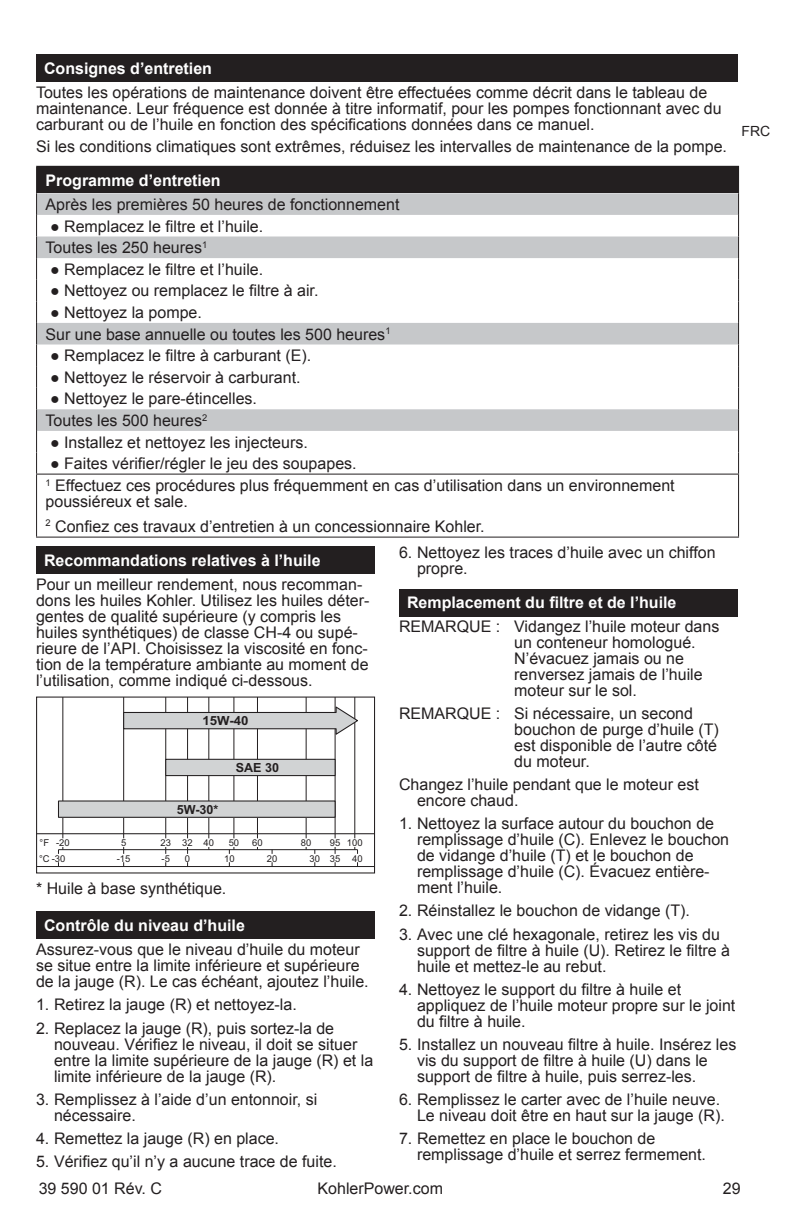
<style>
.page{position:relative;width:792px;height:1224px;background:#fff}
.page>*{position:absolute;margin:0;border:0;box-sizing:border-box;transform-origin:0 0}
.t1{font:16px/16px "Arial";color:#231f20}
.t2{font:700 16px "Arial";color:#fff}
.t3{font:14px "Arial";color:#231f20}
.t4{font:700 12.6px "Arial";color:#231f20}
.t5{font:700 12.6px "Arial";color:#231f20;scale:1.05 1}
.t6{font:9.4px/15.8px "Arial";color:#231f20;text-align:center}
</style>
<div class="page">
<div style="left:36px;top:546px;width:339px;height:28px;background:#231f20"></div>
<hr style="left:187px;top:697px;width:1px;height:137px;background:#231f20">
<hr style="left:165px;top:697px;width:1px;height:137px;background:#231f20">
<hr style="left:63px;top:697px;width:1px;height:137px;background:#231f20">
<hr style="left:354px;top:697px;width:1px;height:137px;background:#231f20">
<hr style="left:335px;top:697px;width:1px;height:137px;background:#231f20">
<hr style="left:208px;top:697px;width:1px;height:137px;background:#231f20">
<hr style="left:257px;top:697px;width:1px;height:137px;background:#231f20">
<hr style="left:306px;top:697px;width:1px;height:137px;background:#231f20">
<svg style="left:165px;top:834px;width:1px;height:32px"></svg>
<svg style="left:123px;top:834px;width:1px;height:32px"></svg>
<svg style="left:58px;top:834px;width:6px;height:32px"></svg>
<svg style="left:187px;top:834px;width:1px;height:32px"></svg>
<svg style="left:229px;top:834px;width:6px;height:32px"></svg>
<svg style="left:335px;top:834px;width:1px;height:32px"></svg>
<svg style="left:354px;top:834px;width:4px;height:32px"></svg>
<div style="left:54px;top:854px;width:308px;height:8px;background:#fff"></div>
<div style="left:54px;top:839px;width:308px;height:7px;background:#fff"></div>
<div style="left:36px;top:697px;width:339px;height:177px;border:1px solid #231f20"></div>
<hr style="left:37px;top:833px;width:338px;height:1px;background:#231f20">
<hr style="left:37px;top:866px;width:338px;height:1px;background:#231f20">
<hr style="left:234px;top:697px;width:1px;height:137px;background:#231f20">
<hr style="left:58px;top:849px;width:300px;height:1px;background:#231f20">
<hr style="left:123px;top:697px;width:1px;height:137px;background:#231f20">
<div style="left:58px;top:801px;width:277px;height:16px;background:#d1d3d4"></div>
<div style="left:58px;top:800px;width:278px;height:18px;border:1px solid #231f20"></div>
<svg style="left:123px;top:705px;width:235px;height:31px"></svg>
<div style="left:166px;top:759px;width:169px;height:17px;background:#d1d3d4"></div>
<div style="left:165px;top:759px;width:171px;height:17px;border:1px solid #231f20"></div>
<div style="left:36px;top:911px;width:339px;height:28px;background:#231f20"></div>
<div style="left:399px;top:589px;width:339px;height:27px;background:#231f20"></div>
<div style="left:36px;top:54px;width:702px;height:28px;background:#231f20"></div>
<div style="left:37px;top:166px;width:702px;height:27px;background:#231f20"></div>
<svg style="left:37px;top:193px;width:701px;height:238px"></svg>
<hr style="left:36px;top:474px;width:703px;height:1px;background:#231f20">
<hr style="left:36px;top:166px;width:703px;height:1px;background:#231f20">
<svg style="left:36px;top:167px;width:1px;height:307px"></svg>
<svg style="left:738px;top:193px;width:1px;height:281px"></svg>
<hr style="left:36px;top:475px;width:1px;height:62px;background:#231f20">
<hr style="left:738px;top:475px;width:1px;height:62px;background:#231f20">
<hr style="left:36px;top:537px;width:703px;height:1px;background:#231f20">
<p class="t2" style="left:44px;top:59px;width:170px">Consignes d’entretien</p>
<p class="t1" style="left:36px;top:85px;width:687px">Toutes les opérations de maintenance doivent être effectuées comme décrit dans le tableau de maintenance. Leur fréquence est donnée à titre informatif, pour les pompes fonctionnant avec du carburant ou de l’huile en fonction des spécifications données dans ce manuel.</p>
<p class="t1" style="left:36px;top:138px;width:692px">Si les conditions climatiques sont extrêmes, réduisez les intervalles de maintenance de la pompe.</p>
<p class="t2" style="left:46px;top:171px;width:177px">Programme d’entretien</p>
<p class="t1" style="left:46px;top:196px;width:355px">Après les premières 50 heures de fonctionnement</p>
<p class="t1" style="left:46px;top:215px;width:219px;line-height:21.6px">● Remplacez le filtre et l’huile.<br>Toutes les 250 heures<sup>1</sup></p>
<p class="t1" style="left:50px;top:261px;width:215px">● Remplacez le filtre et l’huile.</p>
<p class="t1" style="left:50px;top:283px;width:270px">● Nettoyez ou remplacez le filtre à air.</p>
<p class="t1" style="left:46px;top:302px;width:346px;line-height:21.6px">● Nettoyez la pompe.<br>Sur une base annuelle ou toutes les 500 heures<sup>1</sup></p>
<p class="t1" style="left:50px;top:348px;width:263px">● Remplacez le filtre à carburant (E).</p>
<p class="t1" style="left:50px;top:369px;width:252px">● Nettoyez le réservoir à carburant.</p>
<p class="t1" style="left:46px;top:388px;width:213px;line-height:21.6px">● Nettoyez le pare-étincelles.<br>Toutes les 500 heures<sup>2</sup></p>
<p class="t1" style="left:50px;top:434px;width:259px">● Installez et nettoyez les injecteurs.</p>
<p class="t1" style="left:46px;top:452px;width:631px;line-height:22.2px">● Faites vérifier/régler le jeu des soupapes.<br><sup>1</sup> Effectuez ces procédures plus fréquemment en cas d’utilisation dans un environnement</p>
<p class="t1" style="left:46px;top:489px;width:441px;line-height:24.6px">poussiéreux et sale.<br><sup>2</sup> Confiez ces travaux d’entretien à un concessionnaire Kohler.</p>
<p class="t3" style="left:742px;top:123px;width:30px">FRC</p>
<p class="t2" style="left:44px;top:551px;width:278px">Recommandations relatives à l’huile</p>
<p class="t1" style="left:36px;top:576px;width:335px">Pour un meilleur rendement, nous recomman&shy;dons les huiles Kohler. Utilisez les huiles déter&shy;gentes de qualité supérieure (y compris les huiles synthétiques) de classe CH-4 ou supé&shy;rieure de l’API. Choisissez la viscosité en fonc&shy;tion de la température ambiante au moment de l’utilisation, comme indiqué ci-dessous.</p>
<p class="t5" style="left:203px;top:716px;width:45px">15W-40</p>
<p class="t4" style="left:236px;top:763px;width:45px">SAE 30</p>
<p class="t4" style="left:177px;top:805px;width:43px">5W-30*</p>
<p class="t6" style="left:40px;top:836px;width:32px">°F -20</p>
<p class="t6" style="left:117px;top:836px;width:15px">5 -15</p>
<p class="t6" style="left:229px;top:836px;width:12px">50</p>
<p class="t6" style="left:301px;top:836px;width:12px">80</p>
<p class="t6" style="left:330px;top:836px;width:34px">95 100</p>
<p class="t6" style="left:161px;top:836px;width:55px">23 32 40</p>
<p class="t6" style="left:252px;top:836px;width:12px">60</p>
<p class="t6" style="left:39px;top:851px;width:28px">°C -30</p>
<p class="t6" style="left:185px;top:851px;width:7px">0</p>
<p class="t6" style="left:224px;top:851px;width:12px">10</p>
<p class="t6" style="left:267px;top:851px;width:12px">20</p>
<p class="t6" style="left:310px;top:851px;width:32px">30 35</p>
<p class="t6" style="left:352px;top:851px;width:12px">40</p>
<p class="t6" style="left:162px;top:851px;width:10px">-5</p>
<p class="t1" style="left:36px;top:881px;width:192px">* Huile à base synthétique.</p>
<p class="t2" style="left:44px;top:916px;width:202px">Contrôle du niveau d’huile</p>
<p class="t1" style="left:36px;top:942px;width:334px">Assurez-vous que le niveau d’huile du moteur se situe entre la limite inférieure et supérieure de la jauge (R). Le cas échéant, ajoutez l’huile.</p>
<p class="t1" style="left:36px;top:997px;width:262px">1. Retirez la jauge (R) et nettoyez-la.</p>
<p class="t1" style="left:54px;top:1020px;width:321px;text-indent:-18px">2. Replacez la jauge (R), puis sortez-la de nouveau. Vérifiez le niveau, il doit se situer entre la limite supérieure de la jauge (R) et la limite inférieure de la jauge (R).</p>
<p class="t1" style="left:54px;top:1091px;width:265px;text-indent:-18px">3. Remplissez à l’aide d’un entonnoir, si nécessaire.</p>
<p class="t1" style="left:36px;top:1130px;width:244px">4. Remettez la jauge (R) en place.</p>
<p class="t1" style="left:36px;top:1154px;width:302px">5. Vérifiez qu’il n’y a aucune trace de fuite.</p>
<p class="t1" style="left:417px;top:544px;width:300px;text-indent:-18px">6. Nettoyez les traces d’huile avec un chiffon propre.</p>
<p class="t2" style="left:407px;top:594px;width:271px">Remplacement du filtre et de l’huile</p>
<p class="t1" style="left:514px;top:618px;width:207px;text-indent:-115px">REMARQUE : Vidangez l’huile moteur dans un conteneur homologué.<br>N’évacuez jamais ou ne renversez jamais de l’huile moteur sur le sol.</p>
<p class="t1" style="left:514px;top:705px;width:206px;text-indent:-115px">REMARQUE : Si nécessaire, un second bouchon de purge d’huile (T) est disponible de l’autre côté du moteur.</p>
<p class="t1" style="left:417px;top:777px;width:283px;text-indent:-18px">Changez l’huile pendant que le moteur est encore chaud.</p>
<p class="t1" style="left:417px;top:816px;width:314px;text-indent:-18px">1. Nettoyez la surface autour du bouchon de remplissage d’huile (C). Enlevez le bouchon de vidange d’huile (T) et le bouchon de remplissage d’huile (C). Évacuez entière&shy;ment l’huile.</p>
<p class="t1" style="left:399px;top:903px;width:293px">2. Réinstallez le bouchon de vidange (T).</p>
<p class="t1" style="left:417px;top:926px;width:315px;text-indent:-18px">3. Avec une clé hexagonale, retirez les vis du support de filtre à huile (U). Retirez le filtre à huile et mettez-le au rebut.</p>
<p class="t1" style="left:417px;top:981px;width:320px;text-indent:-18px">4. Nettoyez le support du filtre à huile et appliquez de l’huile moteur propre sur le joint du filtre à huile.</p>
<p class="t1" style="left:417px;top:1037px;width:321px;text-indent:-18px">5. Installez un nouveau filtre à huile. Insérez les vis du support de filtre à huile (U) dans le support de filtre à huile, puis serrez-les.</p>
<p class="t1" style="left:399px;top:1092px;width:327px;text-align:right">6. Remplissez le carter avec de l’huile neuve.<br>Le niveau doit être en haut sur la jauge (R).</p>
<p class="t1" style="left:417px;top:1131px;width:290px;text-indent:-18px">7. Remettez en place le bouchon de remplissage d’huile et serrez fermement.</p>
<p class="t1" style="left:39px;top:1180px;width:125px">39 590 01 Rév. C</p>
<p class="t1" style="left:318px;top:1180px;width:127px">KohlerPower.com</p>
<p class="t1" style="left:723px;top:1180px;width:19px">29</p>
</div>
